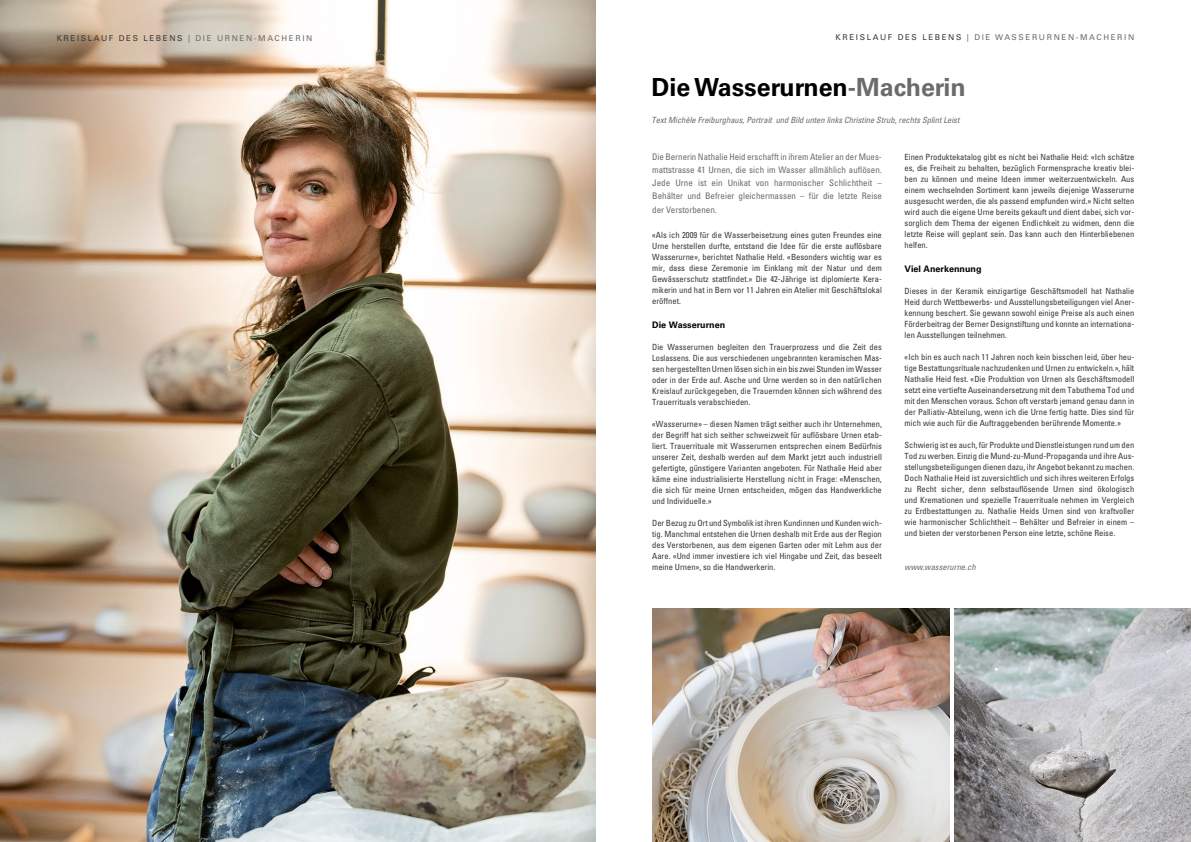
<style>
.page{position:relative;width:1191px;height:842px;background:#fff}
.page>*{position:absolute;margin:0;border:0;box-sizing:border-box;transform-origin:0 0}
.t1{font:700 25px "Univers LT Std";color:#000}
.t2{font:condensed 9px/13px "Univers LT Std";color:#6b6b6a;text-align:justify}
.t3{font:700 9px "Univers LT Std";color:#000}
.t4{font:condensed 8.5px/11px "Univers LT Std";color:#383839;text-align:justify}
.t5{font:italic condensed 8.5px "Univers LT Std";color:#6b6b6a}
.t6{font:8px "Univers LT Std";letter-spacing:.2em;color:#6b6b6a}
.t7{font:8px "Univers LT Std";letter-spacing:.2em;color:#383839}
.s1{color:#6b6b6a}
.s2{color:#383839}
</style>
<div class="page">
<img style="left:0;top:0;width:595px;height:842px">
<img style="left:652px;top:608px;width:298px;height:234px">
<img style="left:954px;top:608px;width:237px;height:234px">
<p class="t7" style="left:57px;top:34px;width:257px">KREISLAUF DES LEBENS <span class="s1">| DIE URNEN-MACHERIN</span></p>
<p class="t6" style="left:835px;top:32px;width:300px"><span class="s2">KREISLAUF DES LEBENS</span> | DIE WASSERURNEN-MACHERIN</p>
<h1 class="t1" style="left:651px;top:72px;width:316px">Die Wasserurnen<span class="s1">-Macherin</span></h1>
<p class="t5" style="left:651px;top:115px;width:309px">Text Michèle Freiburghaus, Portrait und Bild unten links Christine Strub, rechts Splint Leist</p>
<p class="t2" style="left:652px;top:150px;width:231px">Die Bernerin Nathalie Heid erschafft in ihrem Atelier an der Mues&shy;mattstrasse 41 Urnen, die sich im Wasser allmählich auflösen.<br>Jede Urne ist ein Unikat von harmonischer Schlichtheit – Behälter und Befreier gleichermassen – für die letzte Reise</p>
<p class="t2" style="left:652px;top:203px;width:66px">der Verstorbenen.</p>
<p class="t4" style="left:652px;top:229px;width:231px">«Als ich 2009 für die Wasserbeisetzung eines guten Freundes eine Urne herstellen durfte, entstand die Idee für die erste auflösbare Wasserurne», berichtet Nathalie Held. «Besonders wichtig war es mir, dass diese Zeremonie im Einklang mit der Natur und dem Gewässerschutz stattfindet.» Die 42-Jährige ist diplomierte Kera&shy;mikerin und hat in Bern vor 11 Jahren ein Atelier mit Geschäftslokal eröffnet.</p>
<p class="t3" style="left:652px;top:319px;width:75px">Die Wasserurnen</p>
<p class="t4" style="left:652px;top:341px;width:231px">Die Wasserurnen begleiten den Trauerprozess und die Zeit des Loslassens. Die aus verschiedenen ungebrannten keramischen Mas&shy;sen hergestellten Urnen lösen sich in ein bis zwei Stunden im Wasser oder in der Erde auf. Asche und Urne werden so in den natürlichen Kreislauf zurückgegeben, die Trauernden können sich während des Trauerrituals verabschieden.</p>
<p class="t4" style="left:652px;top:418px;width:231px">«Wasserurne» – diesen Namen trägt seither auch ihr Unternehmen, der Begriff hat sich seither schweizweit für auflösbare Urnen etab&shy;liert. Trauerrituale mit Wasserurnen entsprechen einem Bedürfnis unserer Zeit, deshalb werden auf dem Markt jetzt auch industriell gefertigte, günstigere Varianten angeboten. Für Nathalie Heid aber käme eine industrialisierte Herstellung nicht in Frage: «Menschen, die sich für meine Urnen entscheiden, mögen das Handwerkliche und Individuelle.»</p>
<p class="t4" style="left:652px;top:517px;width:231px">Der Bezug zu Ort und Symbolik ist ihren Kundinnen und Kunden wich&shy;tig. Manchmal entstehen die Urnen deshalb mit Erde aus der Region des Verstorbenen, aus dem eigenen Garten oder mit Lehm aus der Aare. «Und immer investiere ich viel Hingabe und Zeit, das beseelt meine Urnen», so die Handwerkerin.</p>
<p class="t4" style="left:904px;top:151px;width:231px">Einen Produktekatalog gibt es nicht bei Nathalie Heid: «Ich schätze es, die Freiheit zu behalten, bezüglich Formensprache kreativ blei&shy;ben zu können und meine Ideen immer weiterzuentwickeln. Aus einem wechselnden Sortiment kann jeweils diejenige Wasserurne ausgesucht werden, die als passend empfunden wird.» Nicht selten wird auch die eigene Urne bereits gekauft und dient dabei, sich vor&shy;sorglich dem Thema der eigenen Endlichkeit zu widmen, denn die letzte Reise will geplant sein. Das kann auch den Hinterbliebenen helfen.</p>
<p class="t3" style="left:904px;top:264px;width:79px">Viel Anerkennung</p>
<p class="t4" style="left:904px;top:285px;width:231px">Dieses in der Keramik einzigartige Geschäftsmodell hat Nathalie Heid durch Wettbewerbs- und Ausstellungsbeteiligungen viel Aner&shy;kennung beschert. Sie gewann sowohl einige Preise als auch einen Förderbeitrag der Berner Designstiftung und konnte an internationa&shy;len Ausstellungen teilnehmen.</p>
<p class="t4" style="left:904px;top:351px;width:231px">«Ich bin es auch nach 11 Jahren noch kein bisschen leid, über heu&shy;tige Bestattungsrituale nachzudenken und Urnen zu entwickeln.», hält Nathalie Heid fest. «Die Produktion von Urnen als Geschäftsmodell setzt eine vertiefte Auseinandersetzung mit dem Tabuthema Tod und mit den Menschen voraus. Schon oft verstarb jemand genau dann in der Palliativ-Abteilung, wenn ich die Urne fertig hatte. Dies sind für mich wie auch für die Auftraggebenden berührende Momente.»</p>
<p class="t4" style="left:904px;top:439px;width:231px">Schwierig ist es auch, für Produkte und Dienstleistungen rund um den Tod zu werben. Einzig die Mund-zu-Mund-Propaganda und ihre Aus&shy;stellungsbeteiligungen dienen dazu, ihr Angebot bekannt zu machen.<br>Doch Nathalie Heid ist zuversichtlich und sich ihres weiteren Erfolgs zu Recht sicher, denn selbstauflösende Urnen sind ökologisch und Kremationen und spezielle Trauerrituale nehmen im Vergleich zu Erdbestattungen zu. Nathalie Heids Urnen sind von kraftvoller wie harmonischer Schlichtheit – Behälter und Befreier in einem – und bieten der verstorbenen Person eine letzte, schöne Reise.</p>
<p class="t5" style="left:904px;top:562px;width:72px">www.wasserurne.ch</p>
</div>
